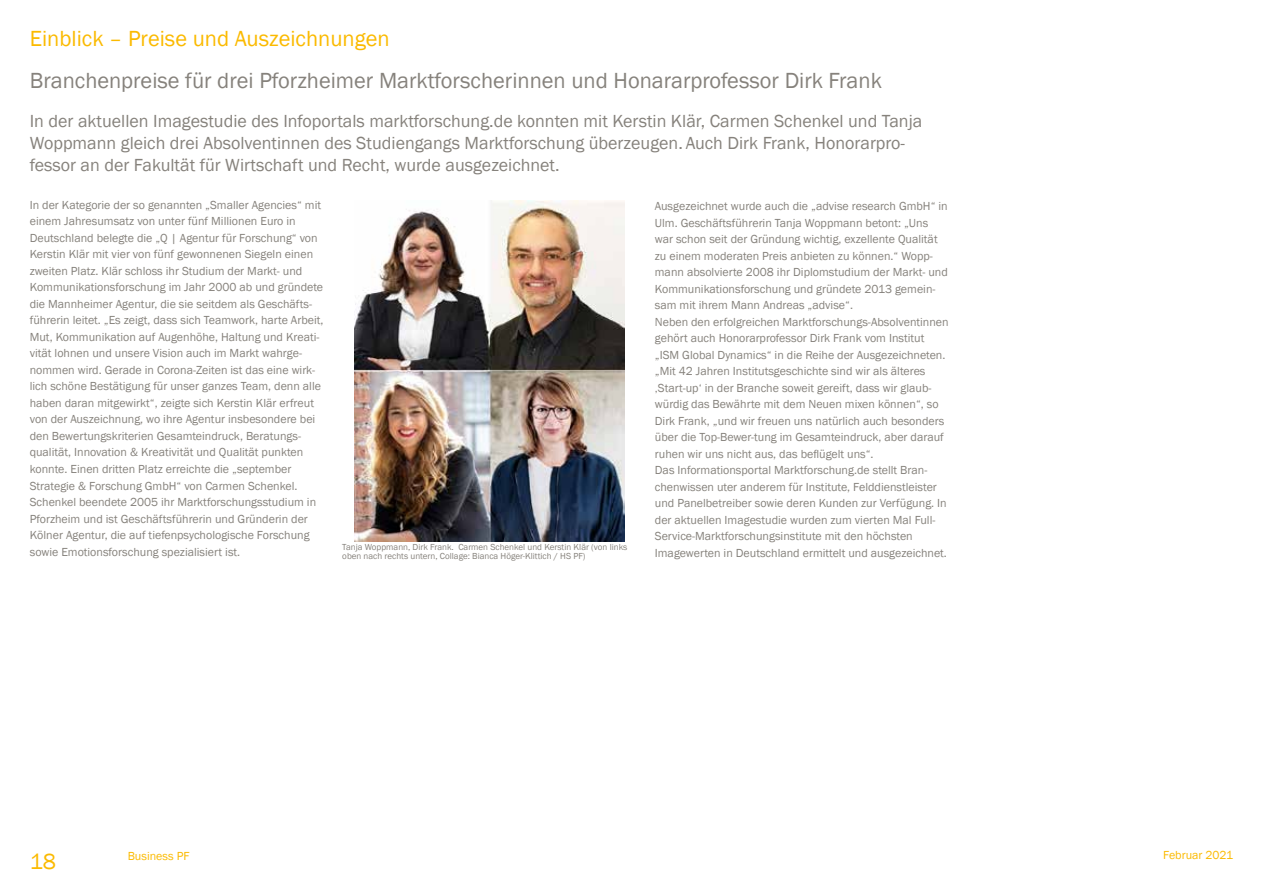
<style>
.page{position:relative;width:1263px;height:893px;background:#fff}
.page>*{position:absolute;margin:0;border:0;box-sizing:border-box;transform-origin:0 0}
.t1{font:22.5px "Franklin Gothic";color:#86827c}
.t2{font:22.5px "Franklin Gothic";color:#fbba00}
.t3{font:18px/21.6px "Franklin Gothic";color:#86827c}
.t4{font:12px/16.5px "Franklin Gothic";color:#86827c}
.t5{font:12px "Franklin Gothic";color:#fbba00}
.t6{font:9px/9px "Franklin Gothic";color:#86827c}
</style>
<div class="page">
<img style="left:354px;top:201px;width:270px;height:340px">
<h1 class="t2" style="left:30px;top:24px;width:361px">Einblick – Preise und Auszeichnungen</h1>
<h1 class="t1" style="left:30px;top:67px;width:854px">Branchenpreise für drei Pforzheimer Marktforscherinnen und Honararprofessor Dirk Frank</h1>
<p class="t3" style="left:30px;top:111px;width:894px">In der aktuellen Imagestudie des Infoportals marktforschung.de konnten mit Kerstin Klär, Carmen Schenkel und Tanja<br>Woppmann gleich drei Absolventinnen des Studiengangs Marktforschung überzeugen. Auch Dirk Frank, Honorarpro&shy;fessor an der Fakultät für Wirtschaft und Recht, wurde ausgezeichnet.</p>
<p class="t4" style="left:30px;top:197px;width:295px">In der Kategorie der so genannten „Smaller Agencies“ mit einem Jahresumsatz von unter fünf Millionen Euro in Deutschland belegte die „Q | Agentur für Forschung“ von Kerstin Klär mit vier von fünf gewonnenen Siegeln einen zweiten Platz. Klär schloss ihr Studium der Markt- und Kommunikationsforschung im Jahr 2000 ab und gründete die Mannheimer Agentur, die sie seitdem als Geschäfts&shy;führerin leitet. „Es zeigt, dass sich Teamwork, harte Arbeit, Mut, Kommunikation auf Augenhöhe, Haltung und Kreati&shy;vität lohnen und unsere Vision auch im Markt wahrge&shy;nommen wird. Gerade in Corona-Zeiten ist das eine wirk&shy;lich schöne Bestätigung für unser ganzes Team, denn alle haben daran mitgewirkt“, zeigte sich Kerstin Klär erfreut von der Auszeichnung, wo ihre Agentur insbesondere bei den Bewertungskriterien Gesamteindruck, Beratungs&shy;qualität, Innovation &amp; Kreativität und Qualität punkten konnte. Einen dritten Platz erreichte die „september Strategie &amp; Forschung GmbH“ von Carmen Schenkel.<br>Schenkel beendete 2005 ihr Marktforschungsstudium in Pforzheim und ist Geschäftsführerin und Gründerin der Kölner Agentur, die auf tiefenpsychologische Forschung sowie Emotionsforschung spezialisiert ist.</p>
<p class="t6" style="left:342px;top:543px;width:287px">Tanja Woppmann, Dirk Frank. Carmen Schenkel und Kerstin Klär (von links oben nach rechts untern, Collage: Bianca Höger-Klittich / HS PF)</p>
<p class="t4" style="left:655px;top:198px;width:295px">Ausgezeichnet wurde auch die „advise research GmbH“ in Ulm. Geschäftsführerin Tanja Woppmann betont: „Uns war schon seit der Gründung wichtig, exzellente Qualität zu einem moderaten Preis anbieten zu können.“ Wopp&shy;mann absolvierte 2008 ihr Diplomstudium der Markt- und Kommunikationsforschung und gründete 2013 gemein&shy;sam mit ihrem Mann Andreas „advise“.<br>Neben den erfolgreichen Marktforschungs-Absolventinnen gehört auch Honorarprofessor Dirk Frank vom Institut „ISM Global Dynamics“ in die Reihe der Ausgezeichneten. „Mit 42 Jahren Institutsgeschichte sind wir als älteres ‚Start-up‘ in der Branche soweit gereift, dass wir glaub&shy;würdig das Bewährte mit dem Neuen mixen können“, so Dirk Frank, „und wir freuen uns natürlich auch besonders über die Top-Bewer-tung im Gesamteindruck, aber darauf ruhen wir uns nicht aus, das beflügelt uns“.<br>Das Informationsportal Marktforschung.de stellt Bran&shy;chenwissen uter anderem für Institute, Felddienstleister und Panelbetreiber sowie deren Kunden zur Verfügung. In der aktuellen Imagestudie wurden zum vierten Mal Full-Service-Marktforschungsinstitute mit den höchsten Imagewerten in Deutschland ermittelt und ausgezeichnet.</p>
<h1 class="t2" style="left:30px;top:847px;width:28px">18</h1>
<p class="t5" style="left:1163px;top:847px;width:72px">Februar 2021</p>
<p class="t5" style="left:128px;top:849px;width:63px">Business PF</p>
</div>
